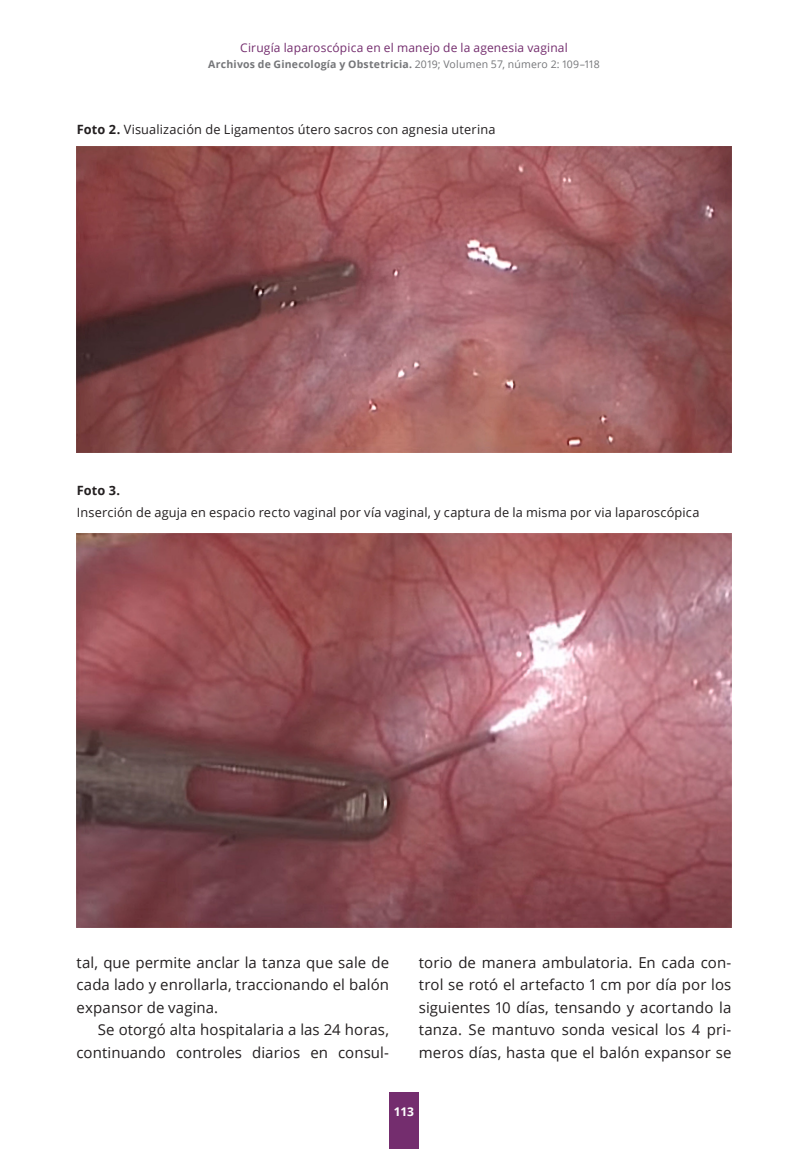
<style>
.page{position:relative;width:808px;height:1149px;background:#fff}
.page>*{position:absolute;margin:0;border:0;box-sizing:border-box;transform-origin:0 0}
.t1{font:15px/22.5px "Open Sans";letter-spacing:.005em;color:#231f20;text-align:justify}
.Figura_título{font:12.75px/22.5px "Open Sans";letter-spacing:.01em;color:#231f20}
.t2{font:12px "Open Sans";letter-spacing:.015em;color:#742d6e}
.t3{font:700 12px "Open Sans";color:#fff}
.t4{font:700 10.5px "Open Sans";letter-spacing:.02em;color:#757679}
.s1{font-weight:400}
.s2{font-weight:700}
</style>
<div class="page">
<div style="left:389px;top:1092px;width:30px;height:56px;background:#742d6e"></div>
<img style="left:77px;top:146px;width:655px;height:307px">
<img style="left:77px;top:533px;width:655px;height:393px">
<p class="t2" style="left:240px;top:39px;width:329px">Cirugía laparoscópica en el manejo de la agenesia vaginal</p>
<p class="t4" style="left:208px;top:56px;width:393px">Archivos de Ginecología y Obstetricia. <span class="s1">2019; Volumen 57, número 2: 109–118</span></p>
<p class="Figura_título" style="left:77px;top:118px;width:420px"><span class="s2">Foto 2.</span> Visualización de Ligamentos útero sacros con agnesia uterina</p>
<p class="Figura_título" style="left:77px;top:478px;width:624px"><span class="s2">Foto 3.<br></span>Inserción de aguja en espacio recto vaginal por vía vaginal, y captura de la misma por via laparoscópica</p>
<p class="t1" style="left:77px;top:950px;width:314px">tal, que permite anclar la tanza que sale de cada lado y enrollarla, traccionando el balón expansor de vagina.</p>
<p class="t1" style="left:77px;top:1017px;width:314px;text-align:right">Se otorgó alta hospitalaria a las 24 horas, continuando controles diarios en consul-</p>
<p class="t1" style="left:419px;top:950px;width:314px">torio de manera ambulatoria. En cada con&shy;trol se rotó el artefacto 1 cm por día por los siguientes 10 días, tensando y acortando la tanza. Se mantuvo sonda vesical los 4 pri&shy;meros días, hasta que el balón expansor se</p>
<p class="t3" style="left:394px;top:1102px;width:22px">113</p>
</div>
